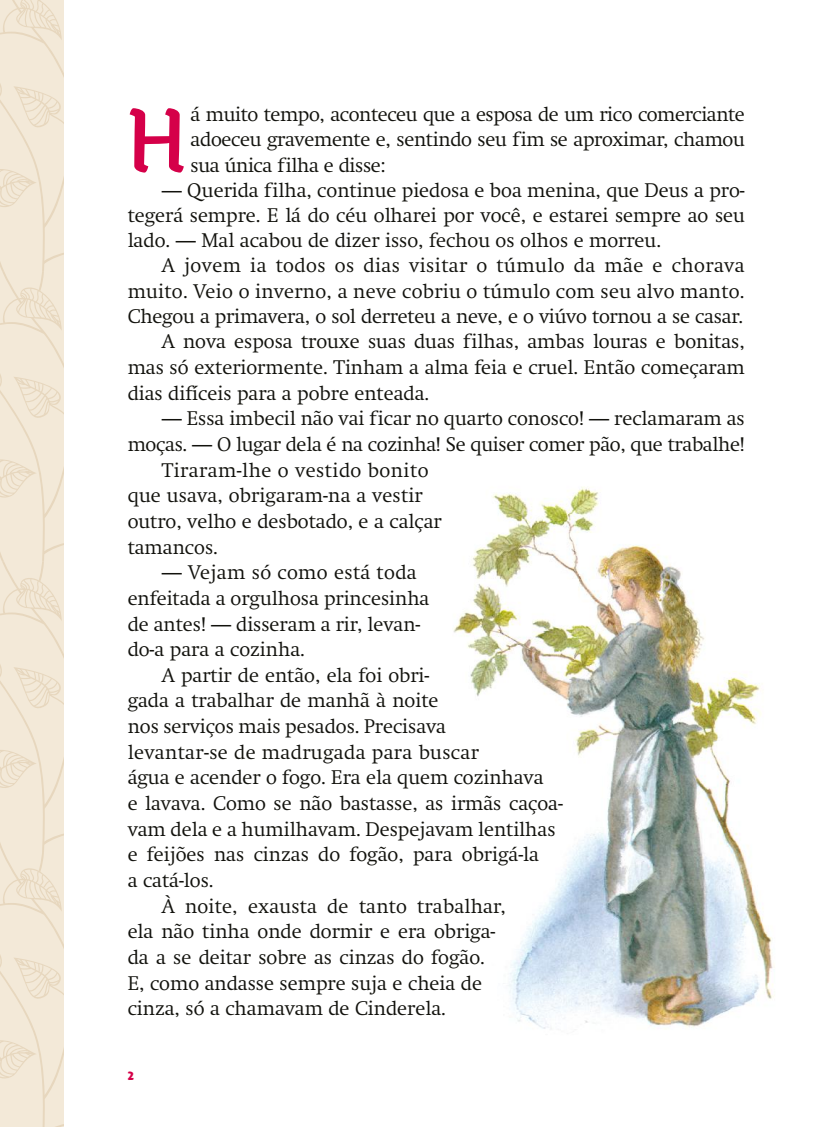
<style>
.page{position:relative;width:830px;height:1127px;background:#fff}
.page>*{position:absolute;margin:0;border:0;box-sizing:border-box;transform-origin:0 0}
.t1{font:500 93.9px "Ode";color:#d50049}
.t2{font:300 19.5px/25.2px "Swift";color:#12120d;text-align:justify}
.t3{font:300 19.5px "Swift";letter-spacing:.025em;color:#12120d}
.t4{font:300 19.5px "Swift";letter-spacing:.02em;color:#12120d}
.t5{font:900 16.5px "Ode";color:#d50049}
</style>
<div class="page">
<img style="left:453px;top:487px;width:321px;height:542px">
<svg style="left:0;top:0;width:64px;height:1127px;background:#f1e6d5"></svg>
<h1 class="t1" style="left:128px;top:84px;width:60px">H</h1>
<p class="t2" style="left:190px;top:104px;width:555px">á muito tempo, aconteceu que a esposa de um rico comerciante adoeceu gravemente e, sentindo seu fim se aproximar, chamou sua única filha e disse:</p>
<p class="t2" style="left:128px;top:179px;width:618px;text-indent:34px">— Querida filha, continue piedosa e boa menina, que Deus a pro&shy;tegerá sempre. E lá do céu olharei por você, e estarei sempre ao seu lado. — Mal acabou de dizer isso, fechou os olhos e morreu.</p>
<p class="t3" style="left:162px;top:258px;width:584px">A jovem ia todos os dias visitar o túmulo da mãe e chorava</p>
<p class="t2" style="left:128px;top:280px;width:618px">muito. Veio o inverno, a neve cobriu o túmulo com seu alvo manto.</p>
<p class="t2" style="left:128px;top:305px;width:616px">Chegou a primavera, o sol derreteu a neve, e o viúvo tornou a se casar.</p>
<p class="t2" style="left:162px;top:331px;width:584px">A nova esposa trouxe suas duas filhas, ambas louras e bonitas,</p>
<p class="t2" style="left:128px;top:357px;width:618px">mas só exteriormente. Tinham a alma feia e cruel. Então começaram</p>
<p class="t2" style="left:128px;top:382px;width:303px">dias difíceis para a pobre enteada.</p>
<p class="t2" style="left:162px;top:408px;width:584px">— Essa imbecil não vai ficar no quarto conosco! — reclamaram as</p>
<p class="t2" style="left:128px;top:434px;width:618px">moças. — O lugar dela é na cozinha! Se quiser comer pão, que trabalhe!</p>
<p class="t3" style="left:162px;top:463px;width:268px">Tiraram-lhe o vestido bonito</p>
<p class="t2" style="left:128px;top:485px;width:296px">que usava, obrigaram-na a vestir</p>
<p class="t2" style="left:128px;top:511px;width:315px">outro, velho e desbotado, e a calçar</p>
<p class="t2" style="left:128px;top:536px;width:92px">tamancos.</p>
<p class="t2" style="left:128px;top:562px;width:303px;line-height:25.7px;text-align:left;text-indent:34px">— Vejam só como está toda enfeitada a orgulhosa princesinha de antes! — disseram a rir, levan&shy;do-a para a cozinha.</p>
<p class="t2" style="left:162px;top:664px;width:269px">A partir de então, ela foi obri-</p>
<p class="t2" style="left:128px;top:690px;width:312px">gada a trabalhar de manhã à noite</p>
<p class="t2" style="left:128px;top:716px;width:320px">nos serviços mais pesados. Precisava</p>
<p class="t4" style="left:128px;top:745px;width:353px">levantar-se de madrugada para buscar</p>
<p class="t2" style="left:128px;top:767px;width:417px">água e acender o fogo. Era ela quem cozinhava</p>
<p class="t2" style="left:128px;top:793px;width:436px">e lavava. Como se não bastasse, as irmãs caçoa-</p>
<p class="t2" style="left:128px;top:818px;width:429px">vam dela e a humilhavam. Despejavam lentilhas</p>
<p class="t2" style="left:128px;top:844px;width:413px">e feijões nas cinzas do fogão, para obrigá-la</p>
<p class="t2" style="left:128px;top:870px;width:88px">a catá-los.</p>
<p class="t2" style="left:162px;top:895px;width:345px">À noite, exausta de tanto trabalhar,</p>
<p class="t2" style="left:128px;top:921px;width:369px">ela não tinha onde dormir e era obriga-</p>
<p class="t2" style="left:128px;top:946px;width:358px">da a se deitar sobre as cinzas do fogão.</p>
<p class="t2" style="left:128px;top:972px;width:356px">E, como andasse sempre suja e cheia de</p>
<p class="t2" style="left:128px;top:998px;width:320px">cinza, só a chamavam de Cinderela.</p>
<p class="t5" style="left:128px;top:1064px;width:8px">2</p>
</div>
